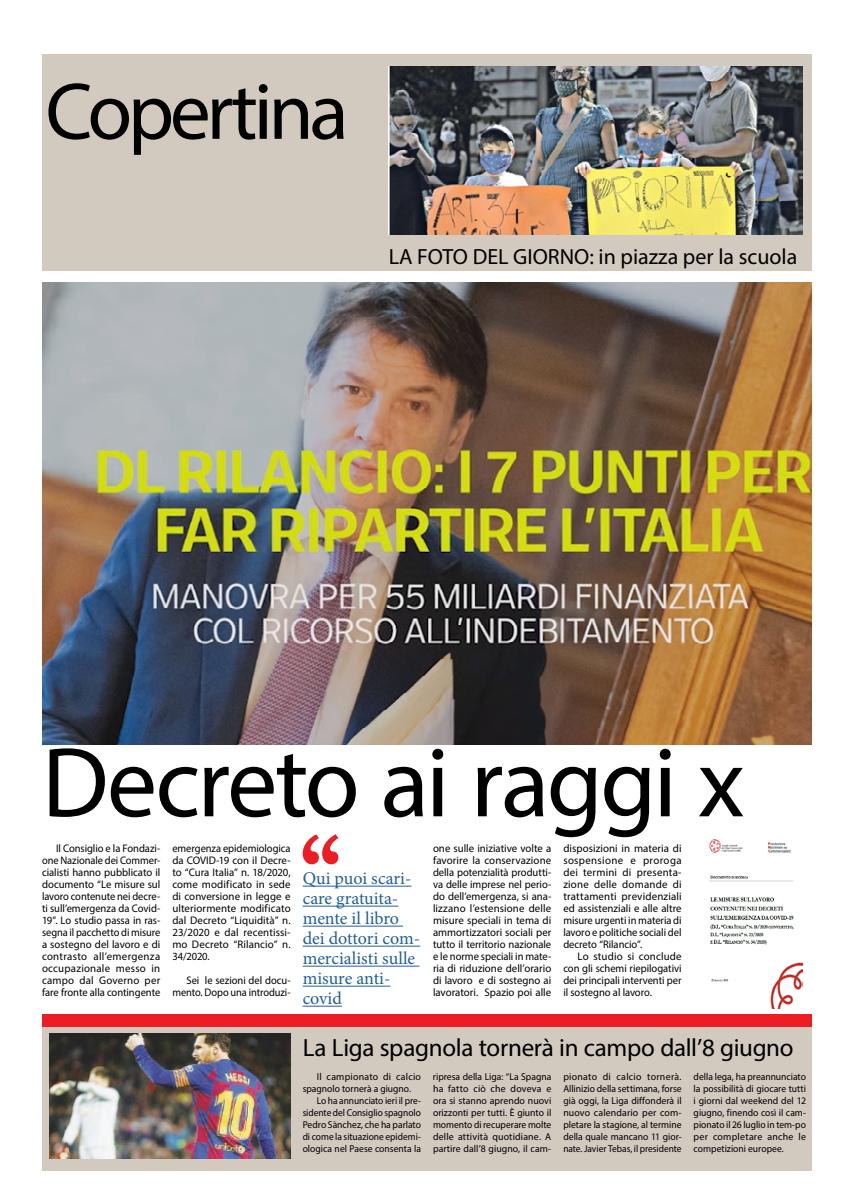
<style>
.page{position:relative;width:842px;height:1191px;background:#fff}
.page>*{position:absolute;margin:0;border:0;box-sizing:border-box;transform-origin:0 0}
.t1{font:100px "Myriad Pro";letter-spacing:-.025em;color:#000}
.t2{font:81px "Myriad Pro";letter-spacing:-.05em;color:#000}
.t3{font:25px "Myriad Pro";letter-spacing:-.015em;color:#000}
.t4{font:22px "Myriad Pro";color:#000}
.t5{font:18px/20px "Minion Pro";color:#215e9e}
.t6{font:11px/12px "Myriad Pro";color:#000;text-align:justify}
.t7{font:11px/12px "Myriad Pro";color:#000;text-align:justify;scale:.96 1}
.t8{font:11px/12px "Myriad Pro";color:#000;text-align:justify;scale:.95 1}
.t9{font:10px/12px "Myriad Pro";color:#000;text-align:justify;scale:.96 1}
.t10{font:10px/12px "Myriad Pro";color:#000;text-align:justify}
.t11{font:10px "Myriad Pro";color:#000;scale:.94 1}
.t12{font:10px "Myriad Pro";color:#000;scale:.95 1}
.t13{font:10px "Myriad Pro";letter-spacing:.02em;color:#000}
</style>
<div class="page">
<img style="left:709px;top:839px;width:94px;height:169px">
<div style="left:42px;top:1014px;width:770px;height:156px;background:#d2c9bf"></div>
<img style="left:42px;top:282px;width:770px;height:462px">
<div style="left:42px;top:1014px;width:770px;height:12px;background:#ed1d24"></div>
<img style="left:49px;top:1033px;width:242px;height:125px">
<hr style="left:303px;top:885px;width:108px;height:1px;background:#215e9e">
<hr style="left:303px;top:905px;width:95px;height:1px;background:#215e9e">
<hr style="left:303px;top:925px;width:100px;height:1px;background:#215e9e">
<hr style="left:303px;top:945px;width:117px;height:1px;background:#215e9e">
<hr style="left:303px;top:965px;width:116px;height:1px;background:#215e9e">
<hr style="left:303px;top:985px;width:87px;height:1px;background:#215e9e">
<hr style="left:303px;top:1005px;width:39px;height:1px;background:#215e9e">
<svg style="left:303px;top:834px;width:35px;height:30px"></svg>
<div style="left:42px;top:54px;width:770px;height:216px;background:#d2c9bf"></div>
<img style="left:389px;top:66px;width:414px;height:168px">
<h2 class="t2" style="left:46px;top:62px;width:305px">Copertina</h2>
<h3 class="t4" style="left:389px;top:243px;width:410px">LA FOTO DEL GIORNO: in piazza per la scuola</h3>
<h1 class="t1" style="left:42px;top:721px;width:704px">Decreto ai raggi x</h1>
<p class="t7" style="left:42px;top:842px;width:125px;text-indent:14px">Il Consiglio e la Fondazi&shy;one Nazionale dei Commer&shy;cialisti hanno pubblicato il documento “Le misure sul lavoro contenute nei decre&shy;ti sull’emergenza da Covid-19”. Lo studio passa in ras&shy;segna il pacchetto di misure a sostegno del lavoro e di contrasto all’emergenza occupazionale messo in campo dal Governo per fare fronte alla contingente</p>
<p class="t6" style="left:433px;top:842px;width:120px">one sulle iniziative volte a favorire la conservazione della potenzialità produtti&shy;va delle imprese nel perio&shy;do dell’emergenza, si ana&shy;lizzano l’estensione delle misure speciali in tema di ammortizzatori sociali per tutto il territorio nazionale e le norme speciali in mate&shy;ria di riduzione dell’orario di lavoro e di sostegno ai lavoratori. Spazio poi alle</p>
<p class="t6" style="left:563px;top:842px;width:120px">disposizioni in materia di sospensione e proroga dei termini di presenta&shy;zione delle domande di trattamenti previdenziali ed assistenziali e alle altre misure urgenti in materia di lavoro e politiche sociali del decreto “Rilancio”.</p>
<p class="t8" style="left:172px;top:842px;width:126px">emergenza epidemiologica da COVID-19 con il Decre&shy;to “Cura Italia” n. 18/2020, come modificato in sede di conversione in legge e ulteriormente modificato dal Decreto “Liquidità” n.<br>23/2020 e dal recentissi&shy;mo Decreto “Rilancio” n.<br>34/2020.</p>
<p class="t7" style="left:172px;top:974px;width:125px;text-align:right">Sei le sezioni del docu&shy;mento. Dopo una introduzi-</p>
<h3 class="t5" style="left:303px;top:868px;width:119px">Qui puoi scari&shy;care gratuita&shy;mente il libro dei dottori com&shy;mercialisti sulle misure anti&shy;covid</h3>
<p class="t6" style="left:563px;top:950px;width:120px;text-indent:14px">Lo studio si conclude con gli schemi riepilogativi dei principali interventi per il sostegno al lavoro.</p>
<h3 class="t3" style="left:303px;top:1032px;width:492px">La Liga spagnola tornerà in campo dall’8 giugno</h3>
<p class="t13" style="left:317px;top:1070px;width:106px">Il campionato di calcio</p>
<p class="t9" style="left:303px;top:1082px;width:114px">spagnolo tornerà a giugno.</p>
<p class="t11" style="left:317px;top:1094px;width:112px">Lo ha annunciato ieri il pre-</p>
<p class="t11" style="left:303px;top:1106px;width:127px">sidente del Consiglio spagnolo</p>
<p class="t9" style="left:303px;top:1118px;width:125px">Pedro Sànchez, che ha parlato</p>
<p class="t12" style="left:303px;top:1130px;width:126px">di come la situazione epidemi-</p>
<p class="t9" style="left:303px;top:1142px;width:125px">ologica nel Paese consenta la</p>
<p class="t10" style="left:563px;top:1070px;width:120px">pionato di calcio tornerà.<br>Allinizio della settimana, forse già oggi, la Liga diffonderà il nuovo calendario per com&shy;pletare la stagione, al termine della quale mancano 11 gior&shy;nate. Javier Tebas, il presidente</p>
<p class="t9" style="left:694px;top:1070px;width:119px">della lega, ha preannunciato la possibilità di giocare tutti i giorni dal weekend del 12 giugno, finendo così il cam&shy;pionato il 26 luglio in tem-po per completare anche le competizioni europee.</p>
<p class="t9" style="left:433px;top:1070px;width:125px">ripresa della Liga: “La Spagna ha fatto ciò che doveva e ora si stanno aprendo nuovi orizzonti per tutti. È giunto il momento di recuperare molte delle attività quotidiane. A partire dall’8 giugno, il cam-</p>
</div>
